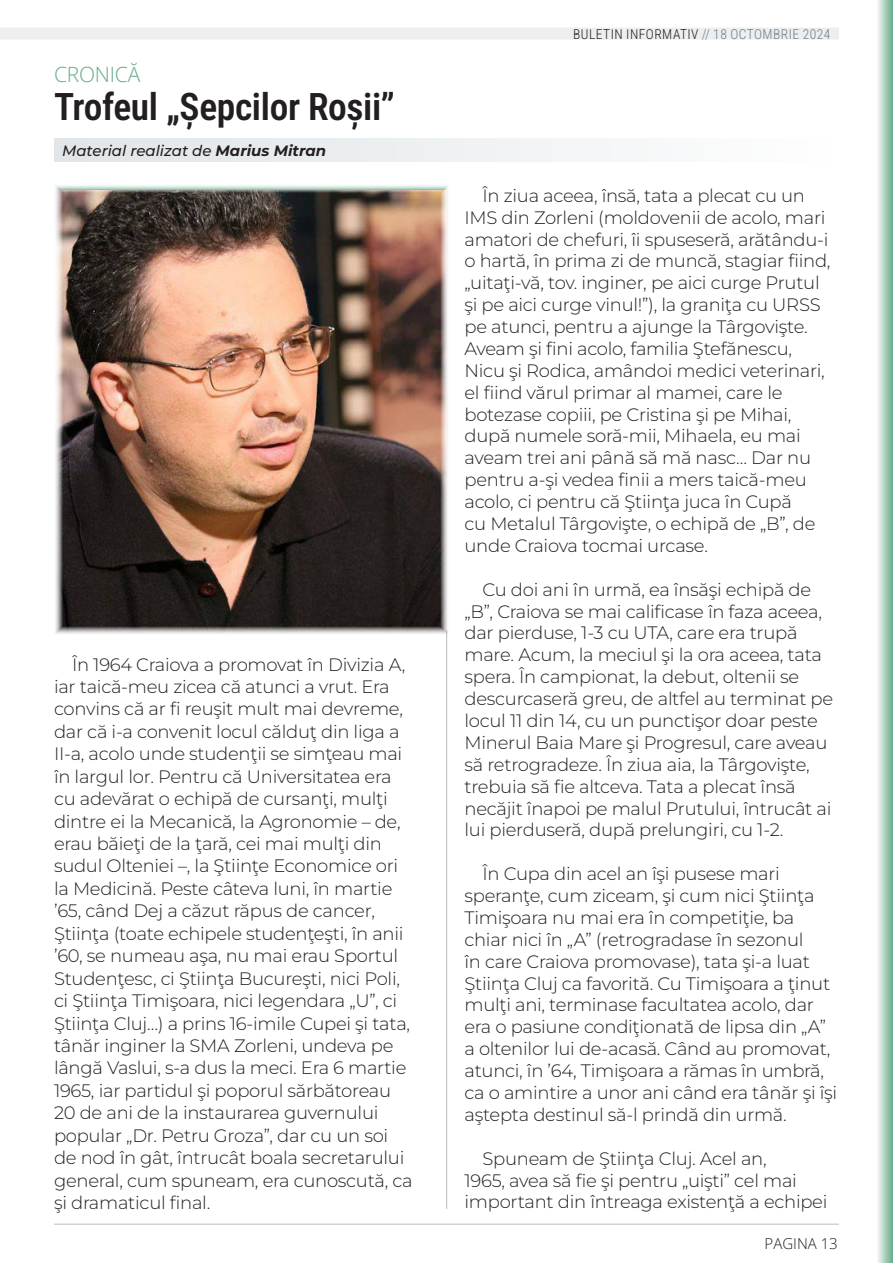
<style>
.page{position:relative;width:893px;height:1263px;background:#fff}
.page>*{position:absolute;margin:0;border:0;box-sizing:border-box;transform-origin:0 0}
.t1{font:600 37.5px "Roboto Condensed";letter-spacing:-.01em;color:#231f20}
.t2{font:300 21px "Open Sans";letter-spacing:-.01em;color:#66ab88}
.t3{font:300 18px/21.9px "Montserrat";letter-spacing:-.015em;color:#231f20}
.t4{font:italic 500 15px "Montserrat";color:#231f20}
.t5{font:300 15px "Open Sans";color:#231f20}
.t6{font:300 13.5px "Roboto Condensed";letter-spacing:.035em;color:#231f20}
.s1{font-weight:700}
.s2{color:#6c7d86}
</style>
<div class="page">
<div style="left:0;top:28px;width:839px;height:12px;background:#eceef0"></div>
<hr style="left:54px;top:1224px;width:785px;height:1px;background:#231f20">
<svg style="left:878px;top:0;width:15px;height:1263px;background:#a8cfbb"></svg>
<div style="left:54px;top:138px;width:785px;height:24px;background:linear-gradient(to right,#e0e5e8,#fefefe)"></div>
<hr style="left:446px;top:630px;width:1px;height:579px;background:#231f20">
<img style="left:55px;top:190px;width:391px;height:445px">
<p class="t2" style="left:54px;top:60px;width:88px">CRONICĂ</p>
<p class="t1" style="left:54px;top:80px;width:343px">Trofeul „Șepcilor Roșii”</p>
<p class="t4" style="left:62px;top:140px;width:266px">Material realizat de <span class="s1">Marius Mitran</span></p>
<p class="t3" style="left:54px;top:652px;width:360px;line-height:22.5px;text-indent:18px">În 1964 Craiova a promovat în Divizia A, iar taică-meu zicea că atunci a vrut. Era convins că ar fi reuşit mult mai devreme, dar că i-a convenit locul călduţ din liga a II-a, acolo unde studenţii se simţeau mai în largul lor. Pentru că Universitatea era cu adevărat o echipă de cursanţi, mulţi dintre ei la Mecanică, la Agronomie – de, erau băieţi de la ţară, cei mai mulţi din sudul Olteniei –, la Ştiinţe Economice ori la Medicină. Peste câteva luni, în martie ’65, când Dej a căzut răpus de cancer, Ştiinţa (toate echipele studenţeşti, în anii ’60, se numeau aşa, nu mai erau Sportul Studenţesc, ci Ştiinţa Bucureşti, nici Poli, ci Ştiinţa Timişoara, nici legendara „U”, ci Ştiinţa Cluj…) a prins 16-imile Cupei şi tata, tânăr inginer la SMA Zorleni, undeva pe lângă Vaslui, s-a dus la meci. Era 6 martie 1965, iar partidul şi poporul sărbătoreau 20 de ani de la instaurarea guvernului popular „Dr. Petru Groza”, dar cu un soi de nod în gât, întrucât boala secretarului general, cum spuneam, era cunoscută, ca şi dramaticul final.</p>
<p class="t6" style="left:573px;top:24px;width:259px">BULETIN INFORMATIV <span class="s2">// 18 OCTOMBRIE 2024</span></p>
<p class="t3" style="left:464px;top:184px;width:368px;text-indent:18px">În ziua aceea, însă, tata a plecat cu un IMS din Zorleni (moldovenii de acolo, mari amatori de chefuri, îi spuseseră, arătându-i o hartă, în prima zi de muncă, stagiar fiind, „uitaţi-vă, tov. inginer, pe aici curge Prutul şi pe aici curge vinul!”), la graniţa cu URSS pe atunci, pentru a ajunge la Târgovişte.<br>Aveam şi fini acolo, familia Ştefănescu, Nicu şi Rodica, amândoi medici veterinari, el fiind vărul primar al mamei, care le botezase copiii, pe Cristina şi pe Mihai, după numele soră-mii, Mihaela, eu mai aveam trei ani până să mă nasc… Dar nu pentru a-şi vedea finii a mers taică-meu acolo, ci pentru că Ştiinţa juca în Cupă<br>cu Metalul Târgovişte, o echipă de „B”, de unde Craiova tocmai urcase.</p>
<p class="t3" style="left:464px;top:578px;width:370px;text-indent:18px">Cu doi ani în urmă, ea însăşi echipă de „B”, Craiova se mai calificase în faza aceea, dar pierduse, 1-3 cu UTA, care era trupă mare. Acum, la meciul şi la ora aceea, tata spera. În campionat, la debut, oltenii se descurcaseră greu, de altfel au terminat pe locul 11 din 14, cu un punctişor doar peste Minerul Baia Mare şi Progresul, care aveau să retrogradeze. În ziua aia, la Târgovişte, trebuia să fie altceva. Tata a plecat însă necăjit înapoi pe malul Prutului, întrucât ai lui pierduseră, după prelungiri, cu 1-2.</p>
<p class="t3" style="left:464px;top:862px;width:374px;text-indent:18px">În Cupa din acel an îşi pusese mari speranţe, cum ziceam, şi cum nici Ştiinţa Timişoara nu mai era în competiţie, ba chiar nici în „A” (retrogradase în sezonul<br>în care Craiova promovase), tata şi-a luat Ştiinţa Cluj ca favorită. Cu Timişoara a ţinut mulţi ani, terminase facultatea acolo, dar era o pasiune condiţionată de lipsa din „A” a oltenilor lui de-acasă. Când au promovat, atunci, în ’64, Timişoara a rămas în umbră, ca o amintire a unor ani când era tânăr şi îşi aştepta destinul să-l prindă din urmă.</p>
<p class="t3" style="left:464px;top:1147px;width:364px;text-indent:18px">Spuneam de Ştiinţa Cluj. Acel an,<br>1965, avea să fie şi pentru „uişti” cel mai important din întreaga existenţă a echipei</p>
<p class="t5" style="left:765px;top:1233px;width:75px">PAGINA 13</p>
</div>
